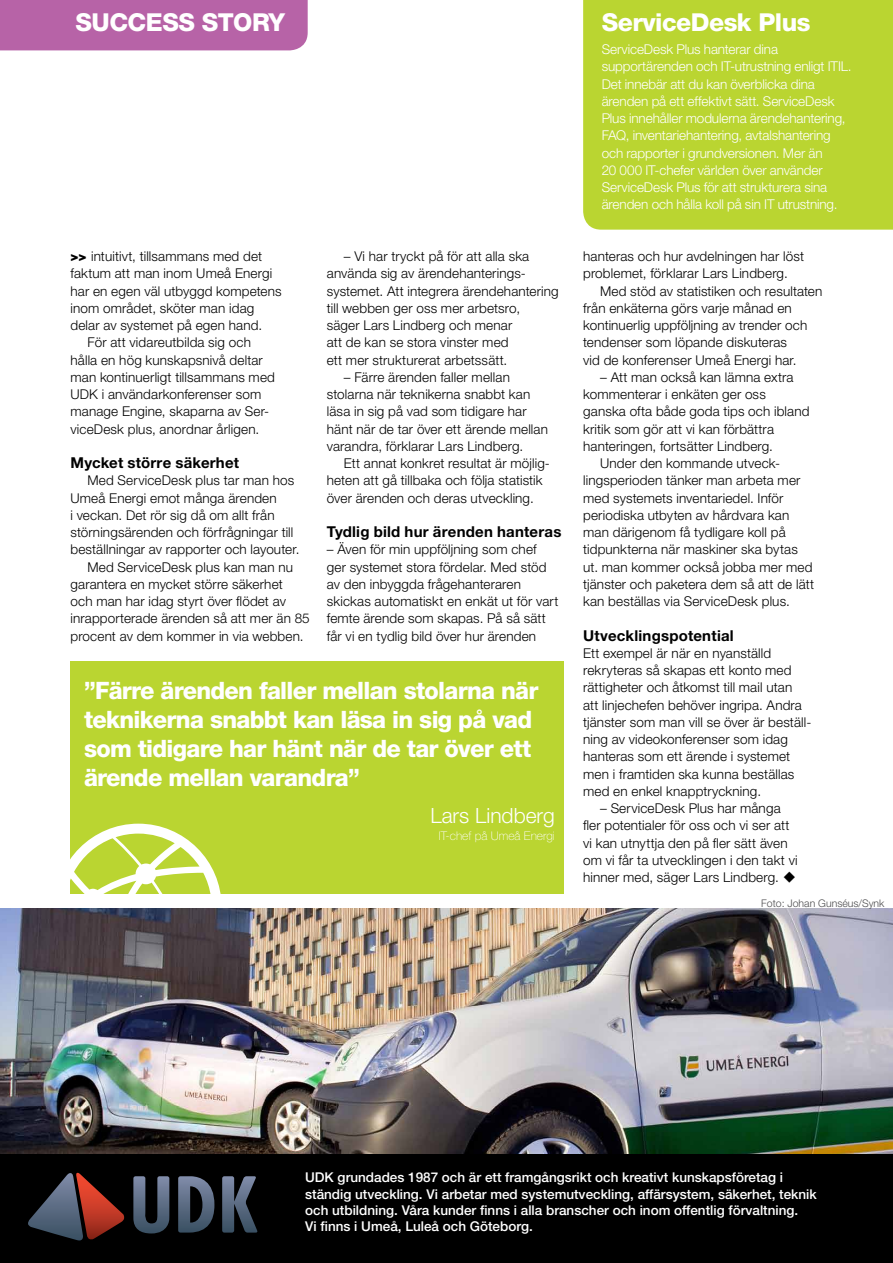
<style>
.page{position:relative;width:893px;height:1263px;background:#fff}
.page>*{position:absolute;margin:0;border:0;box-sizing:border-box;transform-origin:0 0}
.t1{font:800 24.75px "Helvetica Neue LT Std";letter-spacing:-.02em;color:#fff}
.t2{font:800 24px/28.8px "Helvetica Neue LT Std";letter-spacing:-.03em;color:#fff}
.t3{font:300 21px "Helvetica Neue LT Std";color:#fff}
.t4{font:700 15px "Helvetica Neue LT Std";letter-spacing:.015em;color:#000}
.t5{font:300 13.5px/17.2px "Helvetica Neue LT Std";letter-spacing:.01em;color:#000}
.t6{font:300 13.5px/17.2px "Helvetica Neue LT Std";letter-spacing:-.01em;color:#fff}
.t7{font:500 13.5px/16.2px "Helvetica Neue LT Std";color:#fff}
.t8{font:100 12px "Helvetica Neue";color:#fff}
.t9{font:300 10.5px "Helvetica Neue LT Std";color:#4c4c4e}
.s1{font-weight:900}
</style>
<div class="page">
<div style="left:0;top:1152px;width:893px;height:111px;background:#000"></div>
<svg style="left:28px;top:1173px;width:96px;height:67px"></svg>
<svg style="left:178px;top:1176px;width:36px;height:56px"></svg>
<svg style="left:133px;top:1176px;width:36px;height:57px"></svg>
<svg style="left:222px;top:1176px;width:35px;height:56px"></svg>
<div style="left:70px;top:661px;width:494px;height:233px;background:#bad531"></div>
<svg style="left:55px;top:824px;width:167px;height:85px"></svg>
<img style="left:0;top:909px;width:893px;height:245px">
<div style="left:583px;top:0;width:310px;height:230px;background:#bad531"></div>
<div style="left:0;top:0;width:308px;height:50px;background:#b763a7"></div>
<h1 class="t1" style="left:76px;top:7px;width:211px">Success story</h1>
<p class="t5" style="left:70px;top:247px;width:193px"><span class="s1">&gt;&gt;</span> intuitivt, tillsammans med det</p>
<p class="t5" style="left:70px;top:265px;width:203px">faktum att man inom Umeå Energi</p>
<p class="t5" style="left:70px;top:282px;width:213px">har en egen väl utbyggd kompetens</p>
<p class="t5" style="left:70px;top:299px;width:185px">inom området, sköter man idag</p>
<p class="t5" style="left:70px;top:316px;width:193px">delar av systemet på egen hand.</p>
<p class="t5" style="left:88px;top:334px;width:165px">För att vidareutbilda sig och</p>
<p class="t5" style="left:70px;top:351px;width:194px">hålla en hög kunskapsnivå deltar</p>
<p class="t5" style="left:70px;top:368px;width:206px">man kontinuerligt tillsammans med</p>
<p class="t5" style="left:70px;top:385px;width:10px">UDK</p>
<p class="t5" style="left:70px;top:385px;width:200px;text-indent:31px">i användarkonferenser som manage Engine, skaparna av Ser&shy;viceDesk plus, anordnar årligen.</p>
<p class="t4" style="left:70px;top:453px;width:170px">Mycket större säkerhet</p>
<p class="t5" style="left:88px;top:472px;width:208px">Med ServiceDesk plus tar man hos</p>
<p class="t5" style="left:70px;top:489px;width:208px">Umeå Energi emot många ärenden</p>
<p class="t5" style="left:70px;top:506px;width:206px">i veckan. Det rör sig då om allt från</p>
<p class="t5" style="left:70px;top:523px;width:224px">störningsärenden och förfrågningar till</p>
<p class="t5" style="left:70px;top:541px;width:230px">beställningar av rapporter och layouter.</p>
<p class="t5" style="left:88px;top:558px;width:207px">Med ServiceDesk plus kan man nu</p>
<p class="t5" style="left:70px;top:575px;width:214px">garantera en mycket större säkerhet</p>
<p class="t5" style="left:70px;top:592px;width:217px">och man har idag styrt över flödet av</p>
<p class="t5" style="left:70px;top:610px;width:241px">inrapporterade ärenden så att mer än 85</p>
<p class="t5" style="left:70px;top:627px;width:235px">procent av dem kommer in via webben.</p>
<p class="t5" style="left:327px;top:247px;width:233px;text-indent:17px">– Vi har tryckt på för att alla ska använda sig av ärendehanterings&shy;systemet. Att integrera ärendehantering till webben ger oss mer arbetsro,<br>säger Lars Lindberg och menar<br>att de kan se stora vinster med<br>ett mer strukturerat arbetssätt.</p>
<p class="t5" style="left:327px;top:368px;width:223px;text-indent:17px">– Färre ärenden faller mellan stolarna när teknikerna snabbt kan läsa in sig på vad som tidigare har hänt när de tar över ett ärende mellan varandra, förklarar Lars Lindberg.</p>
<p class="t5" style="left:327px;top:454px;width:225px;text-indent:17px">Ett annat konkret resultat är möjlig&shy;heten att gå tillbaka och följa statistik över ärenden och deras utveckling.</p>
<p class="t4" style="left:327px;top:522px;width:236px">Tydlig bild hur ärenden hanteras</p>
<p class="t5" style="left:327px;top:541px;width:233px">– Även för min uppföljning som chef ger systemet stora fördelar. Med stöd av den inbyggda frågehanteraren skickas automatiskt en enkät ut för vart femte ärende som skapas. På så sätt får vi en tydlig bild över hur ärenden</p>
<h2 class="t2" style="left:84px;top:676px;width:456px">”Färre ärenden faller mellan stolarna när teknikerna snabbt kan läsa in sig på vad som tidigare har hänt när de tar över ett ärende mellan varandra”</h2>
<h3 class="t3" style="left:430px;top:803px;width:126px">Lars Lindberg</h3>
<p class="t8" style="left:439px;top:829px;width:118px">IT-chef på Umeå Energi</p>
<h1 class="t1" style="left:602px;top:7px;width:210px">ServiceDesk Plus</h1>
<p class="t6" style="left:602px;top:40px;width:251px">ServiceDesk Plus hanterar dina supportärenden och IT-utrustning enligt ITIL.<br>Det innebär att du kan överblicka dina ärenden på ett effektivt sätt. ServiceDesk Plus innehåller modulerna ärendehantering, FAQ, inventariehantering, avtalshantering och rapporter i grundversionen. Mer än<br>20 000 IT-chefer världen över använder ServiceDesk Plus för att strukturera sina ärenden och hålla koll på sin IT utrustning.</p>
<p class="t5" style="left:583px;top:247px;width:222px">hanteras och hur avdelningen har löst problemet, förklarar Lars Lindberg.</p>
<p class="t5" style="left:583px;top:282px;width:241px;text-indent:17px">Med stöd av statistiken och resultaten från enkäterna görs varje månad en kontinuerlig uppföljning av trender och tendenser som löpande diskuteras<br>vid de konferenser Umeå Energi har.</p>
<p class="t5" style="left:600px;top:368px;width:195px">– Att man också kan lämna extra</p>
<p class="t5" style="left:583px;top:385px;width:184px">kommenterar i enkäten ger oss</p>
<p class="t5" style="left:583px;top:403px;width:228px">ganska ofta både goda tips och ibland</p>
<p class="t5" style="left:583px;top:420px;width:192px">kritik som gör att vi kan förbättra</p>
<p class="t5" style="left:583px;top:437px;width:191px">hanteringen, fortsätter Lindberg.</p>
<p class="t5" style="left:600px;top:454px;width:181px">Under den kommande utveck-</p>
<p class="t5" style="left:583px;top:472px;width:219px">lingsperioden tänker man arbeta mer</p>
<p class="t5" style="left:583px;top:489px;width:202px">med systemets inventariedel. Inför</p>
<p class="t5" style="left:583px;top:506px;width:208px">periodiska utbyten av hårdvara kan</p>
<p class="t5" style="left:583px;top:523px;width:204px">man därigenom få tydligare koll på</p>
<p class="t5" style="left:583px;top:541px;width:216px">tidpunkterna när maskiner ska bytas</p>
<p class="t5" style="left:583px;top:558px;width:231px">ut. man kommer också jobba mer med</p>
<p class="t5" style="left:583px;top:575px;width:232px">tjänster och paketera dem så att de lätt</p>
<p class="t5" style="left:583px;top:592px;width:208px">kan beställas via ServiceDesk plus.</p>
<p class="t4" style="left:583px;top:626px;width:152px">Utvecklingspotential</p>
<p class="t5" style="left:583px;top:644px;width:230px">Ett exempel är när en nyanställd rekryteras så skapas ett konto med rättigheter och åtkomst till mail utan<br>att linjechefen behöver ingripa. Andra tjänster som man vill se över är beställ&shy;ning av videokonferenser som idag hanteras som ett ärende i systemet men i framtiden ska kunna beställas med en enkel knapptryckning.</p>
<p class="t5" style="left:583px;top:799px;width:216px;text-indent:17px">– ServiceDesk Plus har många fler potentialer för oss och vi ser att vi kan utnyttja den på fler sätt även om vi får ta utvecklingen i den takt vi hinner med, säger Lars Lindberg. ◆</p>
<p class="t9" style="left:761px;top:897px;width:125px">Foto: Johan Gunséus/Synk</p>
<p class="t7" style="left:305px;top:1169px;width:513px">UDK grundades 1987 och är ett framgångsrikt och kreativt kunskapsföretag i ständig utveckling. Vi arbetar med systemutveckling, affärsystem, säkerhet, teknik och utbildning. Våra kunder finns i alla branscher och inom offentlig förvaltning.<br>Vi finns i Umeå, Luleå och Göteborg.</p>
</div>
